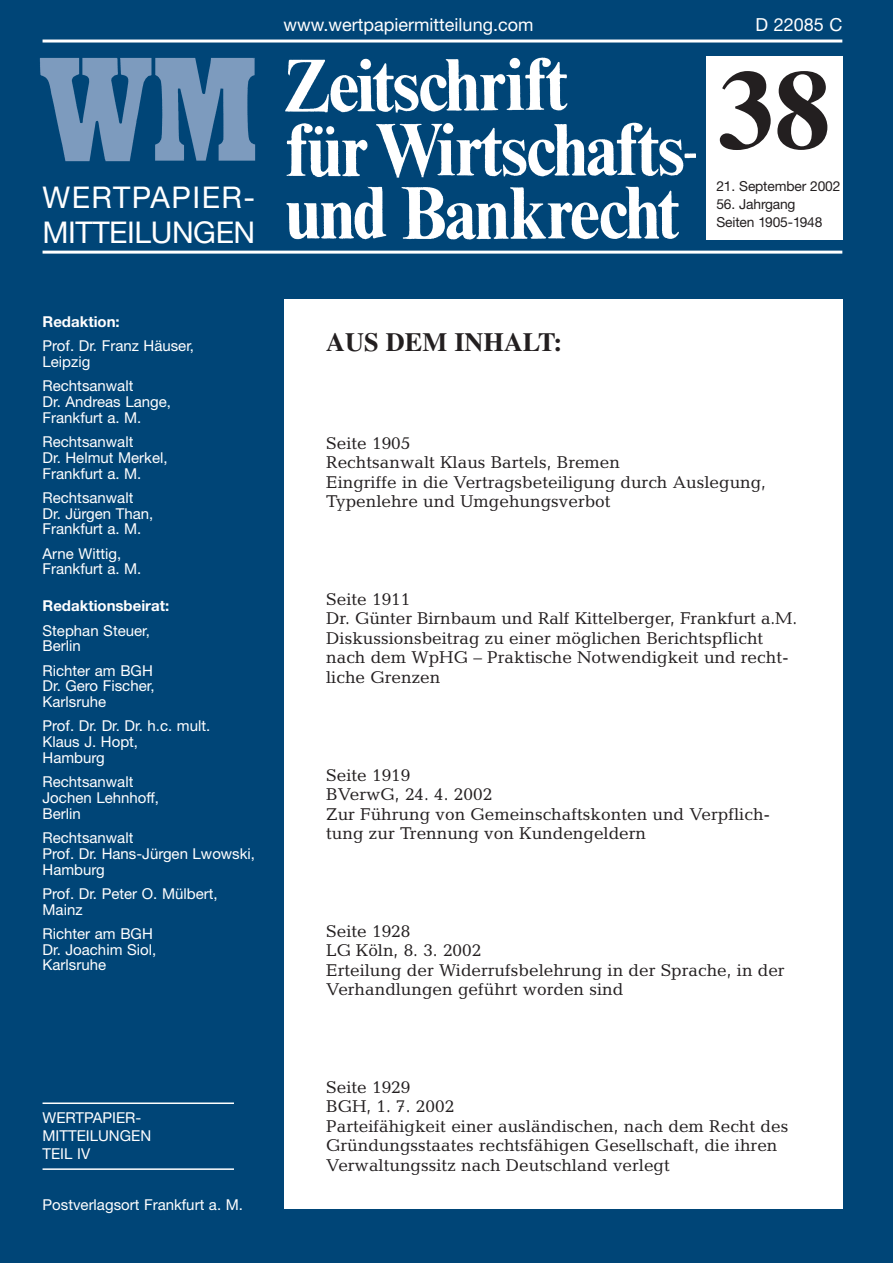
<style>
.page{position:relative;width:893px;height:1263px;background:#fff}
.page>*{position:absolute;margin:0;border:0;box-sizing:border-box;transform-origin:0 0}
.t1{font:700 112.5px "Times";color:#231f20}
.t2{font:30px/34.5px "Helvetica Neue";letter-spacing:-.015em;color:#fff}
.t3{font:700 26.25px "Times";color:#231f20}
.t4{font:18px "Helvetica Neue";color:#fff}
.t5{font:17.25px/19.5px "Candida";color:#231f20}
.t6{font:15px/15.8px "Helvetica Neue";color:#fff}
.t7{font:700 15px "Helvetica Neue";color:#fff}
.t8{font:13.8px/18px "Helvetica Neue";letter-spacing:-.01em;color:#231f20}
</style>
<div class="page">
<div style="left:0;top:0;width:892px;height:1263px;background:#004577"></div>
<hr style="left:43px;top:251px;width:799px;height:3px;background:#fff">
<div style="left:284px;top:299px;width:558px;height:910px;background:#fff"></div>
<hr style="left:43px;top:1103px;width:191px;height:1px;background:#fff">
<hr style="left:43px;top:1168px;width:191px;height:2px;background:#fff">
<hr style="left:43px;top:40px;width:799px;height:3px;background:#fff">
<img style="left:285px;top:57px;width:411px;height:183px">
<img style="left:39px;top:57px;width:217px;height:105px">
<div style="left:706px;top:57px;width:136px;height:183px;background:#fff"></div>
<h2 class="t2" style="left:43px;top:183px;width:214px">WERTPAPIER-<br>MITTEILUNGEN</h2>
<p class="t7" style="left:43px;top:316px;width:79px">Redaktion:</p>
<p class="t6" style="left:43px;top:340px;width:153px">Prof. Dr. Franz Häuser,<br>Leipzig</p>
<p class="t6" style="left:43px;top:380px;width:130px">Rechtsanwalt<br>Dr. Andreas Lange,<br>Frankfurt a. M.</p>
<p class="t6" style="left:43px;top:435px;width:126px">Rechtsanwalt<br>Dr. Helmut Merkel,<br>Frankfurt a. M.</p>
<p class="t6" style="left:43px;top:491px;width:112px">Rechtsanwalt<br>Dr. Jürgen Than,<br>Frankfurt a. M.</p>
<p class="t6" style="left:43px;top:547px;width:100px">Arne Wittig,<br>Frankfurt a. M.</p>
<p class="t7" style="left:43px;top:601px;width:128px">Redaktionsbeirat:</p>
<p class="t6" style="left:43px;top:624px;width:109px">Stephan Steuer,<br>Berlin</p>
<p class="t6" style="left:43px;top:664px;width:113px;text-align:justify">Richter am BGH Dr. Gero Fischer, Karlsruhe</p>
<p class="t6" style="left:43px;top:720px;width:169px">Prof. Dr. Dr. Dr. h.c. mult.<br>Klaus J. Hopt,<br>Hamburg</p>
<p class="t6" style="left:43px;top:776px;width:118px">Rechtsanwalt<br>Jochen Lehnhoff,<br>Berlin</p>
<p class="t6" style="left:43px;top:831px;width:214px">Rechtsanwalt<br>Prof. Dr. Hans-Jürgen Lwowski,<br>Hamburg</p>
<p class="t6" style="left:43px;top:887px;width:176px">Prof. Dr. Peter O. Mülbert,<br>Mainz</p>
<p class="t6" style="left:43px;top:927px;width:115px">Richter am BGH<br>Dr. Joachim Siol,<br>Karlsruhe</p>
<p class="t4" style="left:284px;top:18px;width:251px">www.wertpapiermitteilung.com</p>
<p class="t4" style="left:755px;top:18px;width:88px">D 22085 C</p>
<h3 class="t3" style="left:326px;top:333px;width:238px">AUS DEM INHALT:</h3>
<h1 class="t1" style="left:718px;top:70px;width:114px">38</h1>
<p class="t8" style="left:716px;top:178px;width:125px">21. September 2002</p>
<p class="t8" style="left:716px;top:196px;width:107px">56. Jahrgang<br>Seiten 1905-1948</p>
<p class="t5" style="left:326px;top:435px;width:441px">Seite 1905<br>Rechtsanwalt Klaus Bartels, Bremen<br>Eingriffe in die Vertragsbeteiligung durch Auslegung, Typenlehre und Umgehungsverbot</p>
<p class="t5" style="left:326px;top:591px;width:472px">Seite 1911<br>Dr. Günter Birnbaum und Ralf Kittelberger, Frankfurt a.M.<br>Diskussionsbeitrag zu einer möglichen Berichtspflicht nach dem WpHG – Praktische Notwendigkeit und recht&shy;liche Grenzen</p>
<p class="t5" style="left:326px;top:767px;width:445px">Seite 1919<br>BVerwG, 24. 4. 2002<br>Zur Führung von Gemeinschaftskonten und Verpflich&shy;tung zur Trennung von Kundengeldern</p>
<p class="t5" style="left:326px;top:923px;width:460px">Seite 1928<br>LG Köln, 8. 3. 2002<br>Erteilung der Widerrufsbelehrung in der Sprache, in der<br>Verhandlungen geführt worden sind</p>
<p class="t6" style="left:43px;top:1110px;width:110px;line-height:18px">WERTPAPIER-<br>MITTEILUNGEN<br>TEIL IV</p>
<p class="t6" style="left:43px;top:1198px;width:202px">Postverlagsort Frankfurt a. M.</p>
<p class="t5" style="left:326px;top:1079px;width:463px">Seite 1929<br>BGH, 1. 7. 2002<br>Parteifähigkeit einer ausländischen, nach dem Recht des Gründungsstaates rechtsfähigen Gesellschaft, die ihren Verwaltungssitz nach Deutschland verlegt</p>
</div>
